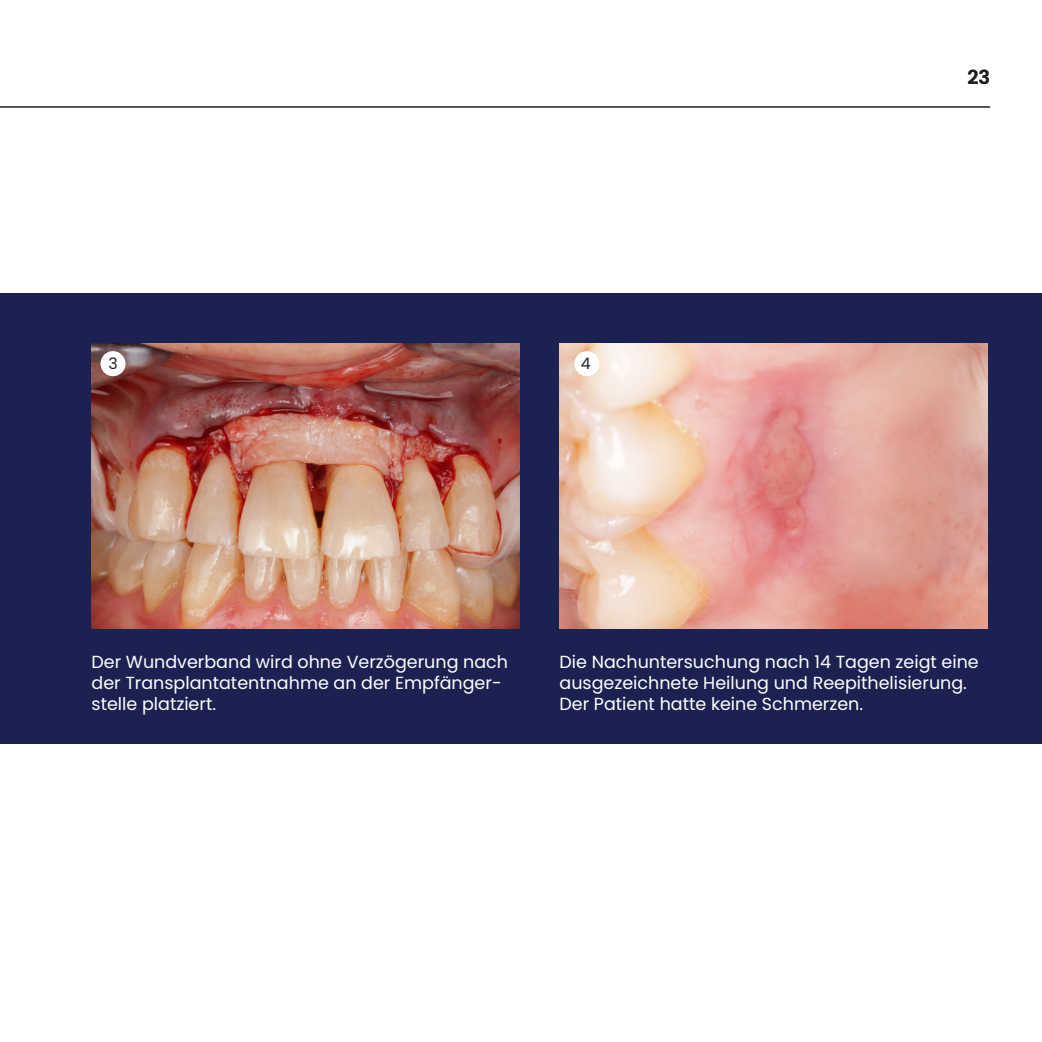
<style>
.page{position:relative;width:1042px;height:1042px;background:#fff}
.page>*{position:absolute;margin:0;border:0;box-sizing:border-box;transform-origin:0 0}
.Basisalinea{font:600 19.25px "Poppins";color:#231f20}
.txt-small-comment{font:17.5px/21px "Poppins";color:#fff}
.Basisalinea-2{font:15.75px "Poppins";color:#231f20}
</style>
<div class="page">
<div style="left:0;top:294px;width:1042px;height:450px;background:#1b2252"></div>
<img style="left:92px;top:343px;width:428px;height:286px">
<img style="left:559px;top:343px;width:428px;height:286px">
<div style="left:100px;top:351px;width:25px;height:25px;background:#fff;border-radius:50%"></div>
<div style="left:574px;top:351px;width:25px;height:25px;background:#fff;border-radius:50%"></div>
<hr style="left:0;top:107px;width:990px;height:1px;background:#231f20">
<p class="Basisalinea-2" style="left:108px;top:354px;width:11px">3</p>
<p class="Basisalinea-2" style="left:581px;top:354px;width:11px">4</p>
<p class="Basisalinea" style="left:967px;top:66px;width:24px">23</p>
<p class="txt-small-comment" style="left:92px;top:651px;width:418px">Der Wundverband wird ohne Verzögerung nach der Transplantatentnahme an der Empfänger&shy;stelle platziert.</p>
<p class="txt-small-comment" style="left:559px;top:651px;width:421px">Die Nachuntersuchung nach 14 Tagen zeigt eine ausgezeichnete Heilung und Reepithelisierung.<br>Der Patient hatte keine Schmerzen.</p>
</div>
